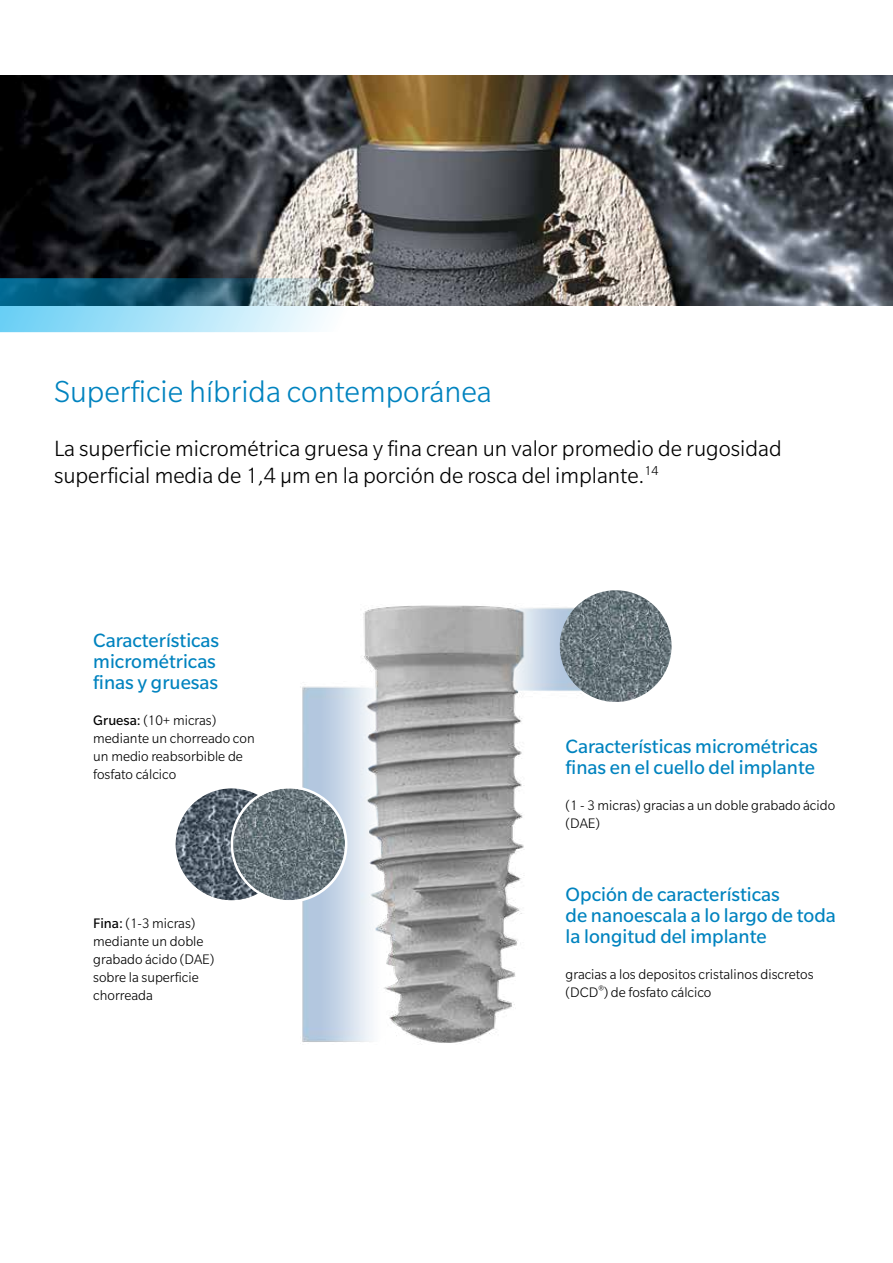
<style>
.page{position:relative;width:893px;height:1263px;background:#fff}
.page>*{position:absolute;margin:0;border:0;box-sizing:border-box;transform-origin:0 0}
.t1{font:300 33px "Slate Pro";color:#0083bf}
.t2{font:300 24px/27px "Slate Pro";color:#000}
.t3{font:21px/21px "Slate Pro";color:#0083bf}
.t4{font:300 15px/18px "Slate Pro";color:#000}
.s1{font-weight:400}
</style>
<div class="page">
<img style="left:302px;top:590px;width:306px;height:455px">
<svg style="left:176px;top:788px;width:100px;height:112px"></svg>
<img style="left:233px;top:788px;width:112px;height:112px;border-radius:56px">
<div style="left:231px;top:786px;width:116px;height:117px;border:3px solid #fff;border-radius:50%"></div>
<img style="left:0;top:76px;width:893px;height:229px">
<svg style="left:0;top:278px;width:757px;height:54px"></svg>
<img style="left:560px;top:590px;width:112px;height:112px;border-radius:56px">
<h1 class="t1" style="left:54px;top:375px;width:439px">Superficie híbrida contemporánea</h1>
<h2 class="t2" style="left:54px;top:435px;width:729px">La superficie micrométrica gruesa y fina crean un valor promedio de rugosidad superficial media de 1,4 μm en la porción de rosca del implante.<sup>14</sup></h2>
<h3 class="t3" style="left:93px;top:630px;width:127px">Características micrométricas finas y gruesas</h3>
<p class="t4" style="left:93px;top:711px;width:163px"><span class="s1">Gruesa:</span> (10+ micras) mediante un chorreado con un medio reabsorbible de fosfato cálcico</p>
<p class="t4" style="left:93px;top:914px;width:123px"><span class="s1">Fina:</span> (1-3 micras) mediante un doble grabado ácido (DAE) sobre la superficie chorreada</p>
<h3 class="t3" style="left:566px;top:735px;width:254px">Características micrométricas finas en el cuello del implante</h3>
<p class="t4" style="left:566px;top:796px;width:271px">(1 - 3 micras) gracias a un doble grabado ácido (DAE)</p>
<h3 class="t3" style="left:566px;top:884px;width:272px">Opción de características<br>de nanoescala a lo largo de toda la longitud del implante</h3>
<p class="t4" style="left:566px;top:965px;width:249px">gracias a los depositos cristalinos discretos (DCD<sup>®</sup>) de fosfato cálcico</p>
</div>
